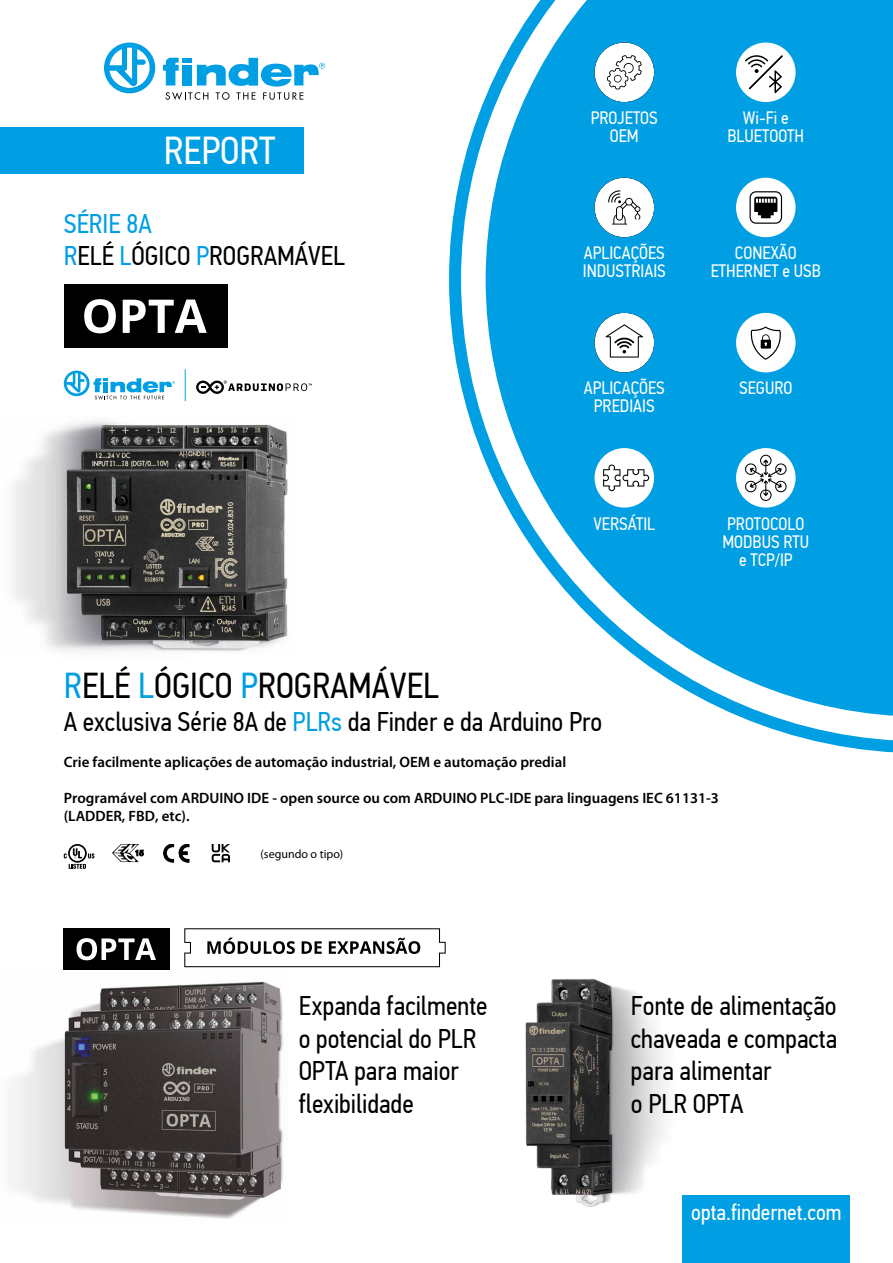
<style>
.page{position:relative;width:893px;height:1263px;background:#fff}
.page>*{position:absolute;margin:0;border:0;box-sizing:border-box;transform-origin:0 0}
.t1{font:39px "PF Din Text Cond Pro";color:#fff}
.t2{font:36px "PF Din Text Cond Pro";color:#000}
.t3{font:27px/32.4px "PF Din Text Cond Pro";color:#000}
.t4{font:22.5px "PF Din Text Cond Pro";color:#fff}
.t5{font:18px/18px "PF Din Text Cond Pro";color:#fff;text-align:center}
.t6{font:600 15px/18px "Myriad Pro";color:#000}
.t7{font:12px "Myriad Pro";color:#000}
.s1{color:#009ee3}
</style>
<div class="page">
<div style="left:0;top:128px;width:304px;height:46px;background:#009ee3"></div>
<svg style="left:449px;top:96px;width:444px;height:657px"></svg>
<svg style="left:486px;top:0;width:407px;height:717px;fill:#009ee3"></svg>
<svg style="left:104px;top:43px;width:51px;height:50px"></svg>
<svg style="left:163px;top:58px;width:162px;height:42px"></svg>
<div style="left:682px;top:1195px;width:168px;height:68px;background:#009ee3"></div>
<img style="left:15px;top:981px;width:268px;height:238px">
<svg style="left:64px;top:371px;width:111px;height:28px"></svg>
<svg style="left:196px;top:381px;width:116px;height:13px"></svg>
<hr style="left:185px;top:369px;width:1px;height:32px;background:#009ee3">
<div style="left:65px;top:284px;width:163px;height:64px;background:#000"></div>
<svg style="left:84px;top:299px;width:32px;height:34px"></svg>
<svg style="left:123px;top:300px;width:84px;height:33px"></svg>
<img style="left:525px;top:978px;width:143px;height:229px">
<img style="left:13px;top:420px;width:275px;height:231px">
<div style="left:736px;top:43px;width:60px;height:59px;background:#fff;border-radius:50%"></div>
<svg style="left:745px;top:55px;width:38px;height:38px"></svg>
<div style="left:736px;top:178px;width:60px;height:59px;background:#fff;border-radius:50%"></div>
<svg style="left:750px;top:191px;width:32px;height:33px"></svg>
<div style="left:736px;top:448px;width:60px;height:60px;background:#fff;border-radius:50%"></div>
<svg style="left:744px;top:455px;width:43px;height:46px"></svg>
<div style="left:736px;top:313px;width:60px;height:59px;background:#fff;border-radius:50%"></div>
<svg style="left:750px;top:327px;width:31px;height:33px"></svg>
<svg style="left:184px;top:928px;width:262px;height:39px"></svg>
<div style="left:64px;top:928px;width:106px;height:41px;background:#000"></div>
<svg style="left:77px;top:938px;width:79px;height:22px"></svg>
<div style="left:595px;top:178px;width:59px;height:59px;background:#fff;border-radius:50%"></div>
<svg style="left:608px;top:190px;width:32px;height:35px"></svg>
<div style="left:595px;top:43px;width:59px;height:59px;background:#fff;border-radius:50%"></div>
<svg style="left:607px;top:55px;width:35px;height:34px"></svg>
<div style="left:595px;top:313px;width:59px;height:59px;background:#fff;border-radius:50%"></div>
<svg style="left:606px;top:324px;width:37px;height:34px"></svg>
<div style="left:595px;top:448px;width:59px;height:60px;background:#fff;border-radius:50%"></div>
<svg style="left:603px;top:464px;width:46px;height:27px"></svg>
<svg style="left:212px;top:844px;width:18px;height:18px"></svg>
<svg style="left:164px;top:844px;width:25px;height:18px"></svg>
<svg style="left:64px;top:844px;width:30px;height:25px"></svg>
<svg style="left:112px;top:844px;width:32px;height:18px"></svg>
<h1 class="t1" style="left:164px;top:128px;width:113px">REPORT</h1>
<p class="t3" style="left:64px;top:207px;width:283px"><span class="s1">SÉRIE A8<br>R</span>ELÉ <span class="s1">L</span>ÓGICO <span class="s1">P</span>ROGRAMÁVEL</p>
<p class="t5" style="left:591px;top:109px;width:69px">PROJETOS<br>OEM</p>
<p class="t5" style="left:727px;top:109px;width:78px">Wi-Fi e<br>BLUETOOTH</p>
<p class="t5" style="left:583px;top:244px;width:85px;text-align:left">APLICAÇÕES<br>INDUSTRIAIS</p>
<p class="t5" style="left:711px;top:244px;width:112px">CONEXÃO<br>ETHERNET e USB</p>
<p class="t5" style="left:584px;top:379px;width:83px">APLICAÇÕES<br>PREDIAIS</p>
<p class="t5" style="left:739px;top:379px;width:55px">SEGURO</p>
<p class="t5" style="left:593px;top:514px;width:63px">VERSÁTIL</p>
<p class="t5" style="left:722px;top:514px;width:88px">PROTOCOLO<br>MODBUS RTU e TCP I P/</p>
<h2 class="t2" style="left:64px;top:665px;width:377px"><span class="s1">R</span>ELÉ <span class="s1">L</span>ÓGICO <span class="s1">P</span>ROGRAMÁVEL</h2>
<p class="t3" style="left:64px;top:705px;width:540px">A exclusiva Série A8 de <span class="s1">PLRs</span> da Finder e da Arduino Pro</p>
<p class="t6" style="left:64px;top:752px;width:504px">Crie facilmente aplicações de automação industrial, OEM e automação predial</p>
<p class="t6" style="left:64px;top:788px;width:657px">Programável com ARDUINO IDE - open source ou com ARDUINO PLC-IDE para linguagens IEC 61131-3 (LADDER, FBD, etc .(</p>
<p class="t7" style="left:261px;top:846px;width:84px">(segundo o tipo(</p>
<p class="t3" style="left:299px;top:990px;width:190px">Expanda facilmente o potencial do PLR<br>OPTA para maior flexibilidade</p>
<p class="t3" style="left:631px;top:990px;width:208px">Fonte de alimentação chaveada e compacta para alimentar<br>o PLR OPTA</p>
<p class="t4" style="left:691px;top:1199px;width:152px">opta.findernet.com</p>
</div>
